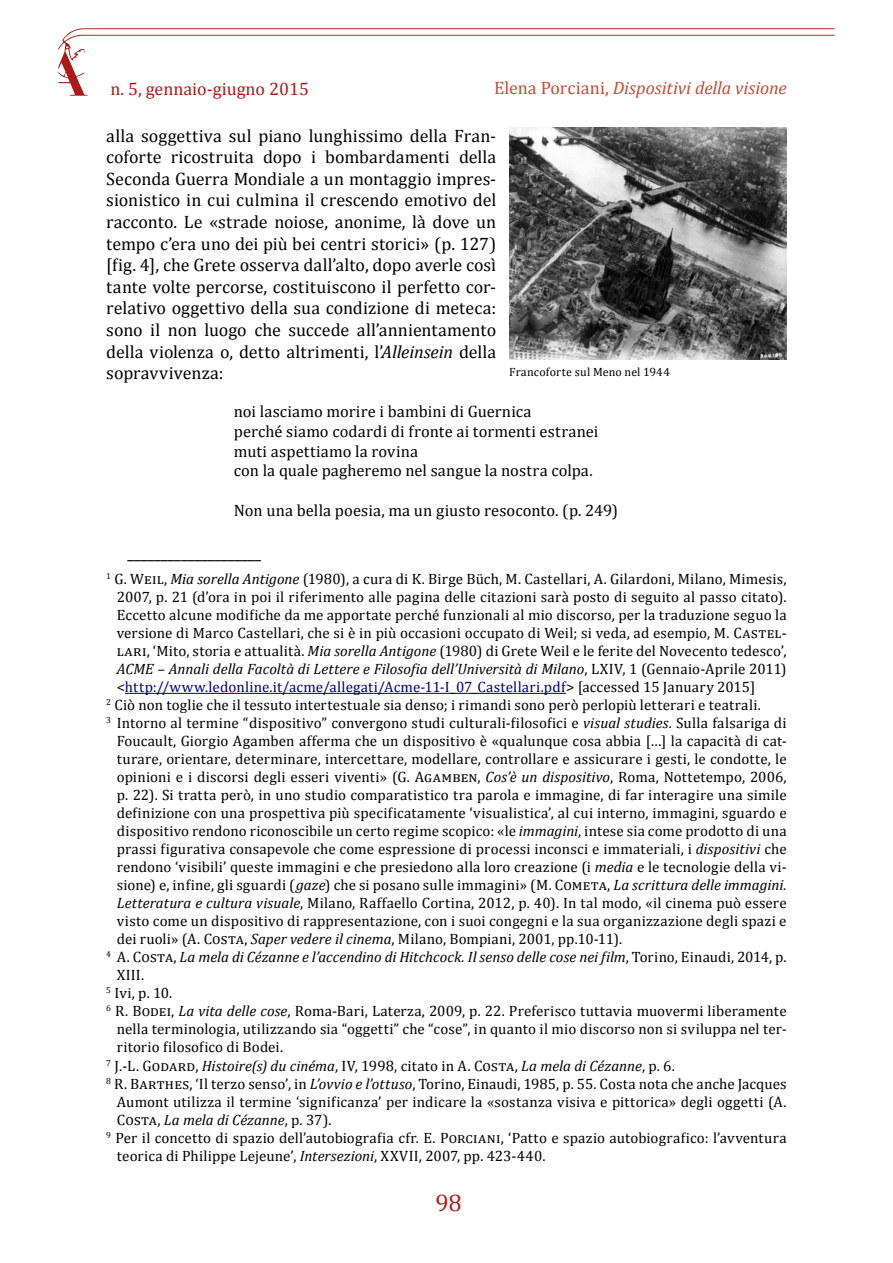
<style>
.page{position:relative;width:893px;height:1263px;background:#fff}
.page>*{position:absolute;margin:0;border:0;box-sizing:border-box;transform-origin:0 0}
.t1{font:24px "Cambria";color:#b91818}
.t2{font:18px/21.6px "Cambria";color:#000;text-align:justify}
.t3{font:italic 18px "Cambria";color:#c64a34}
.t4{font:18px "Cambria";color:#ad1917}
.t5{font:16.5px/19.8px "Cambria";letter-spacing:.005em;color:#000}
.t6{font:15px "Cambria";letter-spacing:.01em;color:#000}
.t7{font:italic 15px "Cambria";color:#000}
.t8{font:15px "Cambria";letter-spacing:.01em;color:#000080}
.t9{font:12px "Cambria";letter-spacing:.015em;color:#000}
.s1{font-style:normal}
.s2{font-style:italic}
.s3{color:#000}
</style>
<div class="page">
<svg style="left:58px;top:28px;width:777px;height:68px"></svg>
<svg style="left:65px;top:73px;width:3px;height:4px"></svg>
<hr style="left:125px;top:693px;width:441px;height:1px;background:#000080">
<img style="left:509px;top:128px;width:278px;height:231px">
<p class="t4" style="left:110px;top:78px;width:200px">n. 5, gennaio-giugno 2015</p>
<p class="t3" style="left:494px;top:75px;width:294px"><span class="s1">Elena Porciani,</span> Dispositivi della visione</p>
<p class="t2" style="left:106px;top:125px;width:391px">alla soggettiva sul piano lunghissimo della Fran&shy;coforte ricostruita dopo i bombardamenti della Seconda Guerra Mondiale a un montaggio impres&shy;sionistico in cui culmina il crescendo emotivo del racconto. Le «strade noiose, anonime, là dove un tempo c’era uno dei più bei centri storici» (p. 127) [fig. 4], che Grete osserva dall’alto, dopo averle così tante volte percorse, costituiscono il perfetto cor&shy;relativo oggettivo della sua condizione di meteca: sono il non luogo che succede all’annientamento della violenza o, detto altrimenti, l’<span class="s2">Alleinsein</span> della sopravvivenza:</p>
<p class="t5" style="left:234px;top:401px;width:366px">noi lasciamo morire i bambini di Guernica<br>perché siamo codardi di fronte ai tormenti estranei muti aspettiamo la rovina<br>con la quale pagheremo nel sangue la nostra colpa.</p>
<p class="t5" style="left:234px;top:500px;width:386px">Non una bella poesia, ma un giusto resoconto. (p. 249)</p>
<p class="t9" style="left:509px;top:365px;width:163px">Francoforte sul Meno nel 1944</p>
<p class="t2" style="left:128px;top:542px;width:135px">____________________</p>
<p class="t6" style="left:106px;top:570px;width:682px"><sup>1</sup> G. Weil, <span class="s2">Mia sorella Antigone</span> (1980), a cura di K. Birge Büch, M. Castellari, A. Gilardoni, Milano, Mimesis,</p>
<p class="t6" style="left:117px;top:588px;width:671px">2007, p. 21 (d’ora in poi il riferimento alle pagina delle citazioni sarà posto di seguito al passo citato).</p>
<p class="t6" style="left:117px;top:606px;width:671px">Eccetto alcune modifiche da me apportate perché funzionali al mio discorso, per la traduzione seguo la</p>
<p class="t6" style="left:117px;top:624px;width:671px">versione di Marco Castellari, che si è in più occasioni occupato di Weil; si veda, ad esempio, M. Castel-</p>
<p class="t6" style="left:117px;top:642px;width:671px">lari, ‘Mito, storia e attualità. <span class="s2">Mia sorella Antigone</span> (1980) di Grete Weil e le ferite del Novecento tedesco’,</p>
<p class="t7" style="left:117px;top:659px;width:671px">ACME – Annali della Facoltà di Lettere e Filosofia dell’Università di Milano<span class="s1">, LXIV, 1 (Gennaio-Aprile 2011)</span></p>
<p class="t8" style="left:117px;top:678px;width:640px"><span class="s3">&lt;</span>http://www.ledonline.it/acme/allegati/Acme-11-I_07_Castellari.pdf<span class="s3">&gt; [accessed 15 January 2015]</span></p>
<p class="t6" style="left:106px;top:696px;width:656px"><sup>2</sup> Ciò non toglie che il tessuto intertestuale sia denso; i rimandi sono però perlopiù letterari e teatrali.</p>
<p class="t6" style="left:106px;top:714px;width:682px"><sup>3</sup> Intorno al termine “dispositivo” convergono studi culturali-filosofici e <span class="s2">visual studies</span>. Sulla falsariga di</p>
<p class="t6" style="left:117px;top:732px;width:671px">Foucault, Giorgio Agamben afferma che un dispositivo è «qualunque cosa abbia […] la capacità di cat-</p>
<p class="t6" style="left:117px;top:750px;width:671px">turare, orientare, determinare, intercettare, modellare, controllare e assicurare i gesti, le condotte, le</p>
<p class="t6" style="left:117px;top:768px;width:671px">opinioni e i discorsi degli esseri viventi» (G. Agamben, <span class="s2">Cos’è un dispositivo</span>, Roma, Nottetempo, 2006,</p>
<p class="t6" style="left:117px;top:786px;width:671px">p. 22). Si tratta però, in uno studio comparatistico tra parola e immagine, di far interagire una simile</p>
<p class="t6" style="left:117px;top:804px;width:671px">definizione con una prospettiva più specificatamente ‘visualistica’, al cui interno, immagini, sguardo e</p>
<p class="t6" style="left:117px;top:822px;width:671px">dispositivo rendono riconoscibile un certo regime scopico: «le <span class="s2">immagini</span>, intese sia come prodotto di una</p>
<p class="t6" style="left:117px;top:840px;width:671px">prassi figurativa consapevole che come espressione di processi inconsci e immateriali, i <span class="s2">dispositivi</span> che</p>
<p class="t6" style="left:117px;top:858px;width:671px">rendono ‘visibili’ queste immagini e che presiedono alla loro creazione (i <span class="s2">media</span> e le tecnologie della vi-</p>
<p class="t6" style="left:117px;top:876px;width:671px">sione) e, infine, gli sguardi (<span class="s2">gaze</span>) che si posano sulle immagini» (M. Cometa, <span class="s2">La scrittura delle immagini.</span></p>
<p class="t6" style="left:117px;top:894px;width:671px"><span class="s2">Letteratura e cultura visuale</span>, Milano, Raffaello Cortina, 2012, p. 40). In tal modo, «il cinema può essere</p>
<p class="t6" style="left:117px;top:912px;width:671px">visto come un dispositivo di rappresentazione, con i suoi congegni e la sua organizzazione degli spazi e</p>
<p class="t6" style="left:117px;top:930px;width:507px">dei ruoli» (A. Costa, <span class="s2">Saper vedere il cinema</span>, Milano, Bompiani, 2001, pp.10-11).</p>
<p class="t7" style="left:106px;top:947px;width:682px"><sup>4</sup> <span class="s1">A. Costa,</span> La mela di Cézanne e l’accendino di Hitchcock. Il senso delle cose nei film<span class="s1">, Torino, Einaudi, 2014, p.</span></p>
<p class="t6" style="left:117px;top:966px;width:29px">XIII.</p>
<p class="t6" style="left:106px;top:984px;width:67px"><sup>5</sup> Ivi, p. 10.</p>
<p class="t6" style="left:106px;top:1002px;width:682px"><sup>6</sup> R. Bodei, <span class="s2">La vita delle cose</span>, Roma-Bari, Laterza, 2009, p. 22. Preferisco tuttavia muovermi liberamente</p>
<p class="t6" style="left:117px;top:1020px;width:671px">nella terminologia, utilizzando sia “oggetti” che “cose”, in quanto il mio discorso non si sviluppa nel ter-</p>
<p class="t6" style="left:117px;top:1038px;width:168px">ritorio filosofico di Bodei.</p>
<p class="t6" style="left:106px;top:1056px;width:570px"><sup>7</sup> J.-L. Godard, <span class="s2">Histoire(s) du cinéma</span>, IV, 1998, citato in A. Costa, <span class="s2">La mela di Cézanne</span>, p. 6.</p>
<p class="t6" style="left:106px;top:1074px;width:682px"><sup>8</sup> R. Barthes, ‘Il terzo senso’, in <span class="s2">L’ovvio e l’ottuso</span>, Torino, Einaudi, 1985, p. 55. Costa nota che anche Jacques</p>
<p class="t6" style="left:117px;top:1092px;width:671px">Aumont utilizza il termine ‘significanza’ per indicare la «sostanza visiva e pittorica» degli oggetti (A.</p>
<p class="t7" style="left:117px;top:1109px;width:216px"><span class="s1">Costa,</span> La mela di Cézanne<span class="s1">, p. 37).</span></p>
<p class="t6" style="left:106px;top:1128px;width:682px"><sup>9</sup> Per il concetto di spazio dell’autobiografia cfr. E. Porciani, ‘Patto e spazio autobiografico: l’avventura</p>
<p class="t6" style="left:117px;top:1146px;width:430px">teorica di Philippe Lejeune’, <span class="s2">Intersezioni</span>, XXVII, 2007, pp. 423-440.</p>
<h1 class="t1" style="left:435px;top:1188px;width:28px">98</h1>
</div>
